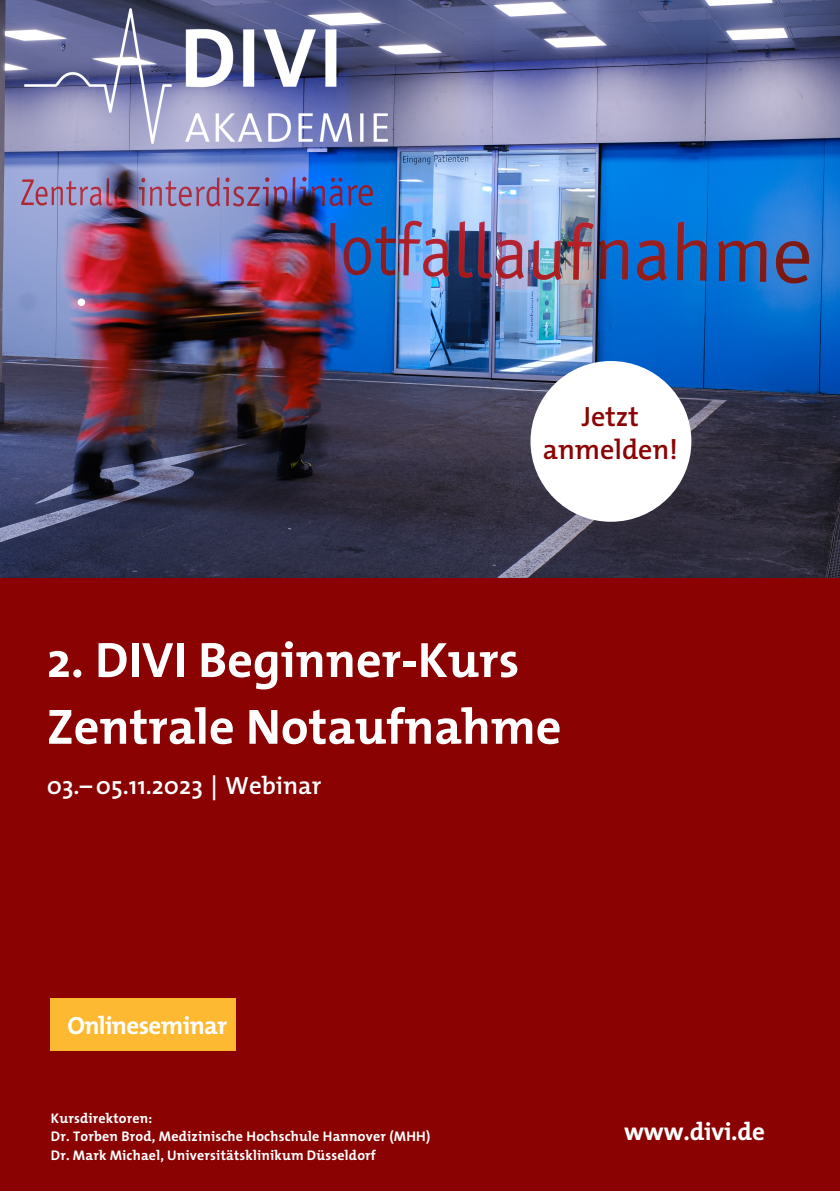
<style>
.page{position:relative;width:840px;height:1191px;background:#fff}
.page>*{position:absolute;margin:0;border:0;box-sizing:border-box;transform-origin:0 0}
.t1{font:700 50px/66.8px "The Mix";color:#fff}
.t2{font:600 28px/33.6px "The Mix";color:#8b0304;text-align:center}
.t3{font:600 25px "The Mix";color:#fff}
.t4{font:700 25px "The Mix";letter-spacing:-.025em;color:#fff}
.t5{font:700 25px "The Mix";letter-spacing:-.005em;color:#fff}
.t6{font:700 14px/18.4px "The Mix";letter-spacing:.015em;color:#fff}
</style>
<div class="page">
<img style="left:0;top:0;width:839px;height:578px">
<div style="left:0;top:579px;width:839px;height:612px;background:#8b0202"></div>
<div style="left:50px;top:997px;width:185px;height:53px;background:#fdb931"></div>
<div style="left:78px;top:298px;width:7px;height:8px;background:#fff;border-radius:50%"></div>
<div style="left:530px;top:361px;width:161px;height:161px;background:#fff;border-radius:50%"></div>
<img style="left:24px;top:9px;width:363px;height:134px">
<h2 class="t2" style="left:542px;top:399px;width:137px">Jetzt anmelden!</h2>
<h1 class="t1" style="left:47px;top:625px;width:516px">2. DIVI Beginner-Kurs<br>Zentrale Notaufnahme</h1>
<h3 class="t3" style="left:47px;top:770px;width:276px">03.– 05.11.2023 | Webinar</h3>
<h3 class="t4" style="left:67px;top:1005px;width:161px">Onlineseminar</h3>
<p class="t6" style="left:51px;top:1108px;width:381px">Kursdirektoren:<br>Dr. Torben Brod, Medizinische Hochschule Hannover (MHH)<br>Dr. Mark Michael, Universitätsklinikum Düsseldorf</p>
<h3 class="t5" style="left:624px;top:1110px;width:142px">www.divi.de</h3>
</div>
